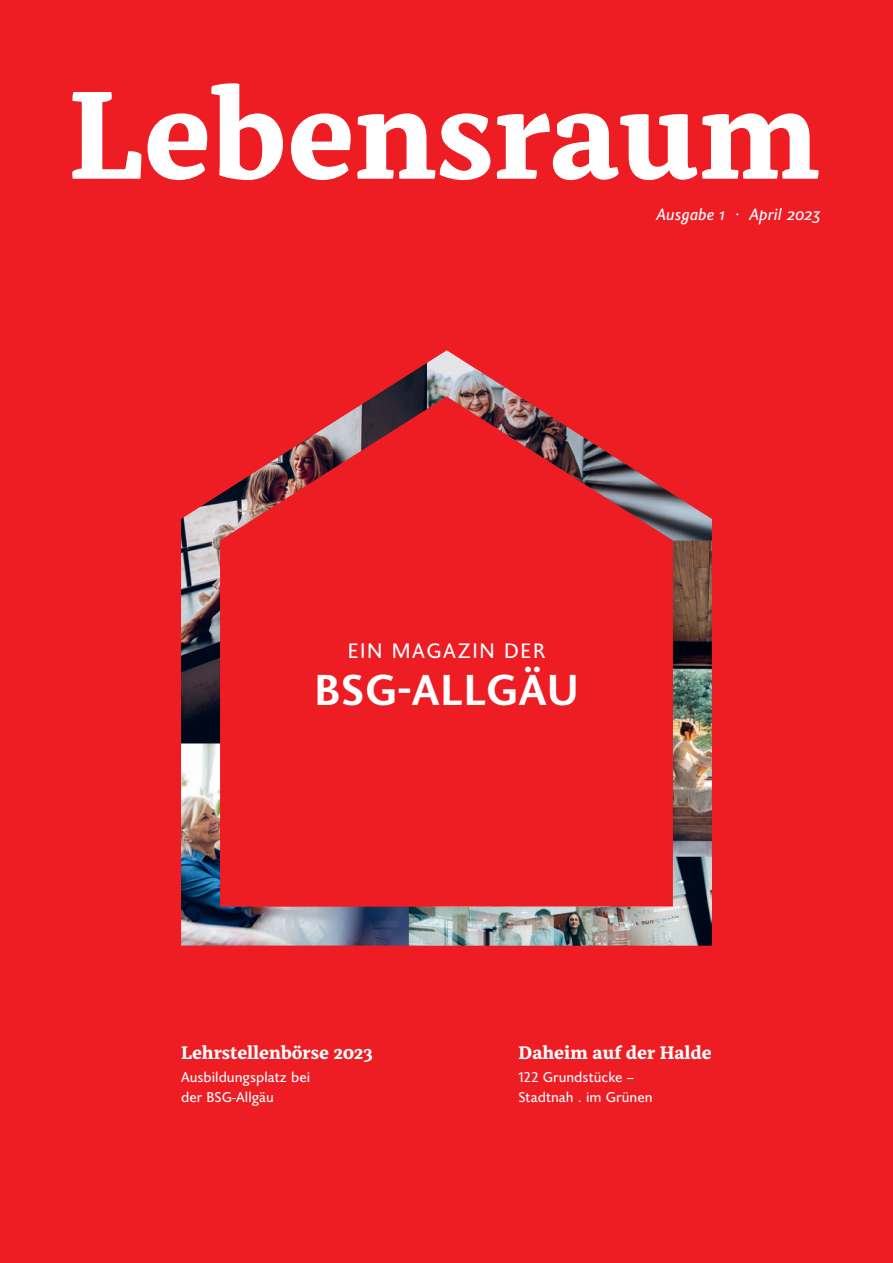
<style>
.page{position:relative;width:893px;height:1263px;background:#ee1d23}
.page>*{position:absolute;margin:0;border:0;box-sizing:border-box;transform-origin:0 0}
.t1{font:800 123.9px "Alkes";color:#fff}
.t2{font:700 43.5px "Joanna Sans Nova";letter-spacing:.02em;color:#fff}
.t3{font:21px "Joanna Sans Nova";letter-spacing:.075em;color:#fff}
.t4{font:800 18px "Alkes";letter-spacing:-.005em;color:#fff}
.t5{font:italic 16.5px "Joanna Sans Nova";color:#fff}
.t6{font:14.25px/19.5px "Joanna Sans Nova";color:#fff}
</style>
<div class="page">
<img style="left:181px;top:363px;width:246px;height:380px">
<img style="left:427px;top:350px;width:285px;height:190px">
<img style="left:425px;top:540px;width:287px;height:317px">
<img style="left:181px;top:743px;width:228px;height:202px">
<img style="left:409px;top:857px;width:303px;height:89px">
<p class="t1" style="left:68px;top:54px;width:753px">Lebensraum</p>
<p class="t5" style="left:656px;top:203px;width:166px">Ausgabe 1 · April 2023</p>
<p class="t3" style="left:348px;top:635px;width:199px">EIN MAGAZIN DER</p>
<p class="t2" style="left:314px;top:658px;width:266px">BSG-ALLGÄU</p>
<p class="t4" style="left:181px;top:1040px;width:193px">Lehrstellenbörse 2023</p>
<p class="t4" style="left:519px;top:1040px;width:195px">Daheim auf der Halde</p>
<p class="t6" style="left:519px;top:1067px;width:136px">122 Grundstücke –<br>Stadtnah . im Grünen</p>
<p class="t6" style="left:181px;top:1067px;width:131px">Ausbildungsplatz bei der BSG-Allgäu</p>
</div>
